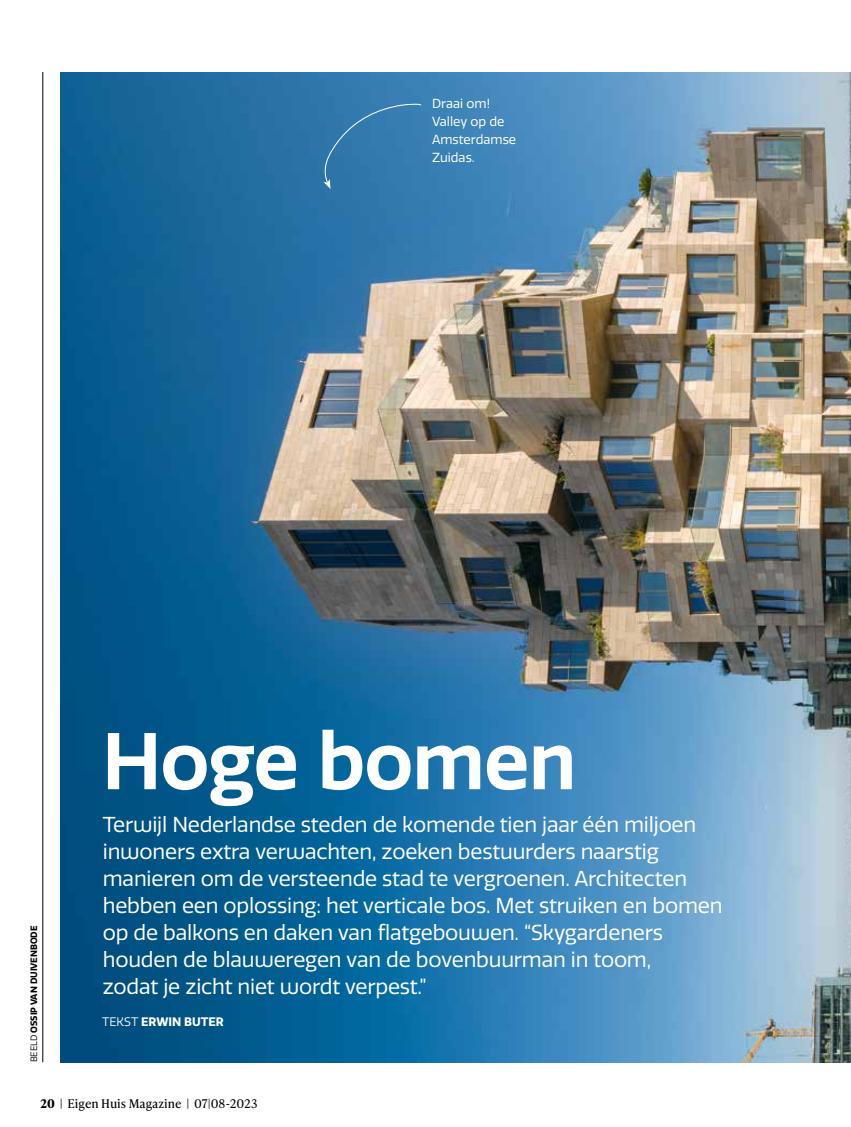
<style>
.page{position:relative;width:851px;height:1127px;background:#fff}
.page>*{position:absolute;margin:0;border:0;box-sizing:border-box;transform-origin:0 0}
.t1{font:600 78px "Quatro";letter-spacing:-.015em;color:#fff}
.t2{font:21px/27px "Quatro";letter-spacing:-.01em;color:#fff}
.t3{font:12.75px/18px "Quatro";color:#fff}
.t4{font:12px "Ivy Presto Text";color:#000}
.t5{font:700 12px "Quatro";color:#fff}
.t6{font:700 9px "Quatro";color:#000}
.s1{font-weight:400}
.s2{font-weight:700}
</style>
<div class="page">
<img style="left:60px;top:72px;width:790px;height:990px">
<hr style="left:43px;top:72px;width:1px;height:990px;background:#000">
<div style="left:323px;top:104px;width:99px;height:85px;background:#3279ad"></div>
<p class="t3" style="left:432px;top:95px;width:86px">Draai om!<br>Valley op de<br>Amsterdamse<br>Zuidas.</p>
<p class="t6" style="left:29px;top:1062px;width:138px;rotate:-90deg"><span class="s1">BEELD</span> OSSIP VAN DUIVENBODE</p>
<h1 class="t1" style="left:102px;top:716px;width:476px">Hoge bomen</h1>
<p class="t2" style="left:103px;top:811px;width:621px">Terwijl Nederlandse steden de komende tien jaar één miljoen inwoners extra verwachten, zoeken bestuurders naarstig manieren om de versteende stad te vergroenen. Architecten hebben een oplossing: het verticale bos. Met struiken en bomen op de balkons en daken van flatgebouwen. “Skygardeners houden de blauweregen van de bovenbuurman in toom,<br>zodat je zicht niet wordt verpest.”</p>
<p class="t5" style="left:102px;top:1015px;width:123px"><span class="s1">TEKST</span> ERWIN BUTER</p>
<p class="t4" style="left:40px;top:1095px;width:218px"><span class="s2">20</span> | Eigen Huis Magazine | 07|08-2023</p>
</div>
